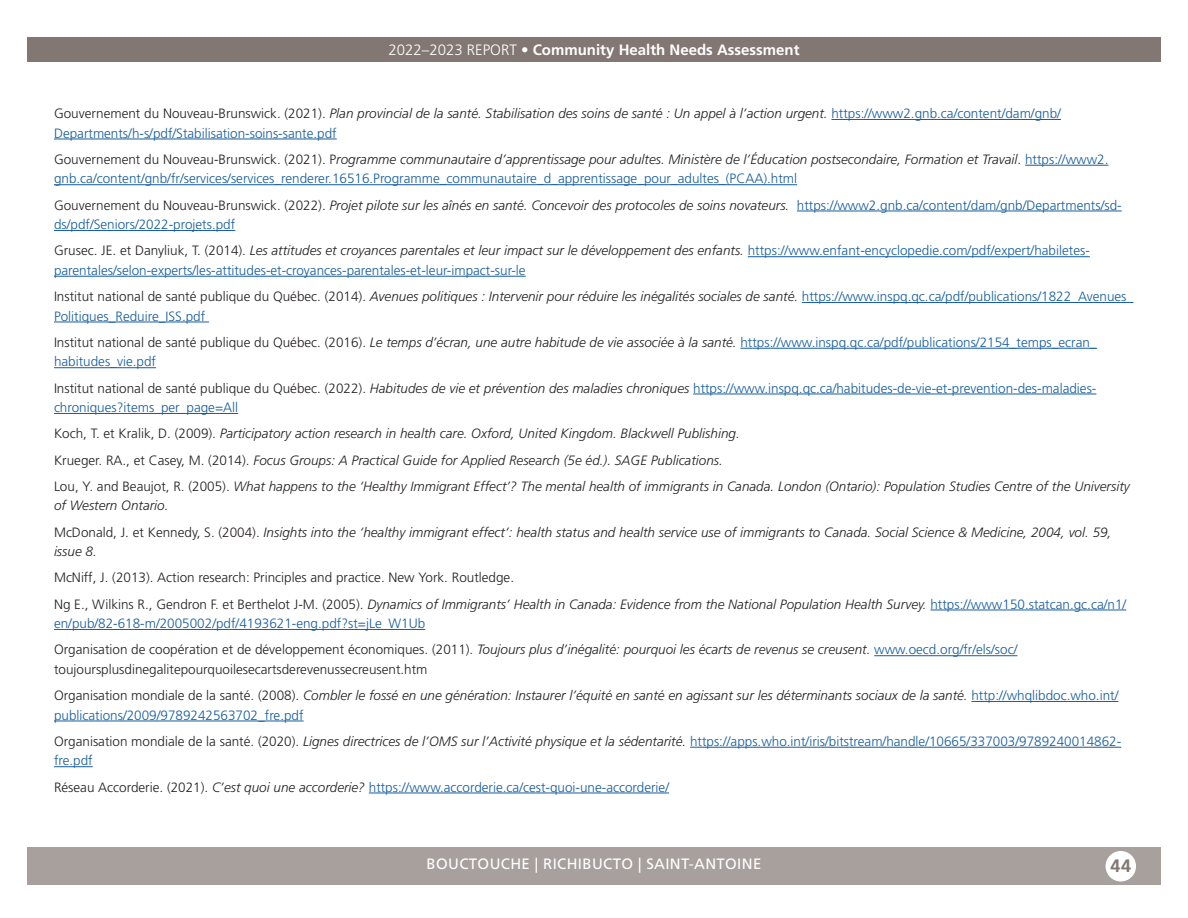
<style>
.page{position:relative;width:1188px;height:918px;background:#fff}
.page>*{position:absolute;margin:0;border:0;box-sizing:border-box;transform-origin:0 0}
.t1{font:700 18px "Frutiger LT Std";color:#827772}
.t2{font:700 15px "Frutiger LT Std";color:#fff}
.t3{font:15px "Frutiger LT Std";letter-spacing:.025em;color:#fff}
.t4{font:300 13.5px/19.5px "Frutiger LT Std";color:#175d9e}
.t5{font:italic 300 13.5px/19.5px "Frutiger LT Std";color:#231f20}
.t6{font:300 13.5px/19.5px "Frutiger LT Std";color:#231f20}
.s1{font-weight:300}
.s2{color:#231f20}
.s3{font-style:italic;color:#231f20}
.s4{font-style:normal}
.s5{font-style:italic}
.s6{color:#175d9e}
.s7{font-style:normal;color:#175d9e}
</style>
<div class="page">
<div style="left:27px;top:848px;width:1134px;height:37px;background:#a7a09c"></div>
<div style="left:1106px;top:851px;width:30px;height:31px;background:#fff;border-radius:50%"></div>
<div style="left:27px;top:38px;width:1134px;height:24px;background:#827772"></div>
<hr style="left:831px;top:119px;width:230px;height:1px;background:#175d9e">
<hr style="left:54px;top:139px;width:283px;height:1px;background:#175d9e">
<hr style="left:1025px;top:165px;width:83px;height:1px;background:#175d9e">
<hr style="left:54px;top:184px;width:743px;height:1px;background:#175d9e">
<hr style="left:797px;top:211px;width:325px;height:1px;background:#175d9e">
<hr style="left:54px;top:230px;width:181px;height:1px;background:#175d9e">
<hr style="left:748px;top:256px;width:342px;height:1px;background:#175d9e">
<hr style="left:54px;top:276px;width:472px;height:1px;background:#175d9e">
<hr style="left:802px;top:302px;width:331px;height:1px;background:#175d9e">
<hr style="left:54px;top:322px;width:155px;height:1px;background:#175d9e">
<hr style="left:740px;top:348px;width:357px;height:1px;background:#175d9e">
<hr style="left:54px;top:367px;width:102px;height:1px;background:#175d9e">
<hr style="left:693px;top:394px;width:403px;height:1px;background:#175d9e">
<hr style="left:54px;top:413px;width:184px;height:1px;background:#175d9e">
<hr style="left:930px;top:610px;width:196px;height:1px;background:#175d9e">
<hr style="left:54px;top:629px;width:371px;height:1px;background:#175d9e">
<hr style="left:874px;top:655px;width:144px;height:1px;background:#175d9e">
<hr style="left:971px;top:701px;width:147px;height:1px;background:#175d9e">
<hr style="left:54px;top:721px;width:250px;height:1px;background:#175d9e">
<hr style="left:690px;top:747px;width:431px;height:1px;background:#175d9e">
<hr style="left:54px;top:766px;width:39px;height:1px;background:#175d9e">
<hr style="left:369px;top:793px;width:300px;height:1px;background:#175d9e">
<p class="t2" style="left:388px;top:41px;width:413px"><span class="s1">2022–2023 REPORT</span> • Community Health Needs Assessment</p>
<p class="t4" style="left:54px;top:104px;width:1009px"><span class="s2">Gouvernement du Nouveau-Brunswick. (2021).</span> <span class="s3">Plan provincial de la santé. Stabilisation des soins de santé : Un appel à l’action urgent.</span> https://www2.gnb.ca/content/dam/gnb/<br>Departments/h-s/pdf/Stabilisation-soins-sante.pdf</p>
<p class="t4" style="left:54px;top:150px;width:1056px"><span class="s2">Gouvernement du Nouveau-Brunswick. (2021). P</span><span class="s3">rogramme communautaire d’apprentissage pour adultes. Ministère de l’Éducation postsecondaire, Formation et Travail</span><span class="s2">.</span> https://www2. gnb.ca/content/gnb/fr/services/services_renderer.16516.Programme_communautaire_d_apprentissage_pour_adultes_(PCAA).html</p>
<p class="t4" style="left:54px;top:195px;width:1069px"><span class="s2">Gouvernement du Nouveau-Brunswick. (2022).</span> <span class="s3">Projet pilote sur les aînés en santé. Concevoir des protocoles de soins novateurs.</span> https://www2.gnb.ca/content/dam/gnb/Departments/sd&shy;ds/pdf/Seniors/2022-projets.pdf</p>
<p class="t4" style="left:54px;top:241px;width:1037px"><span class="s2">Grusec. JE. et Danyliuk, T. (2014).</span> <span class="s3">Les attitudes et croyances parentales et leur impact sur le développement des enfants.</span> https://www.enfant-encyclopedie.com/pdf/expert/habiletes&shy;parentales/selon-experts/les-attitudes-et-croyances-parentales-et-leur-impact-sur-le</p>
<p class="t4" style="left:54px;top:287px;width:1081px"><span class="s2">Institut national de santé publique du Québec. (2014).</span> <span class="s3">Avenues politiques : Intervenir pour réduire les inégalités sociales de santé.</span> https://www.inspq.qc.ca/pdf/publications/1822_Avenues_<br>Politiques_Reduire_ISS.pdf</p>
<p class="t4" style="left:54px;top:333px;width:1044px"><span class="s2">Institut national de santé publique du Québec. (2016).</span> <span class="s3">Le temps d’écran, une autre habitude de vie associée à la santé.</span> https://www.inspq.qc.ca/pdf/publications/2154_temps_ecran_ habitudes_vie.pdf</p>
<p class="t4" style="left:54px;top:378px;width:1044px"><span class="s2">Institut national de santé publique du Québec. (2022).</span> <span class="s3">Habitudes de vie et prévention des maladies chroniques</span> https://www.inspq.qc.ca/habitudes-de-vie-et-prevention-des-maladies&shy;chroniques?items_per_page=All</p>
<p class="t5" style="left:54px;top:424px;width:687px"><span class="s4">Koch, T. et Kralik, D. (2009).</span> Participatory action research in health care. Oxford, United Kingdom. Blackwell Publishing.</p>
<p class="t5" style="left:54px;top:450px;width:670px"><span class="s4">Krueger. RA., et Casey, M. (2014).</span> Focus Groups: A Practical Guide for Applied Research (5e éd.). SAGE Publications.</p>
<p class="t5" style="left:54px;top:477px;width:1077px"><span class="s4">Lou, Y. and Beaujot, R. (2005).</span> What happens to the ‘Healthy Immigrant Effect’? The mental health of immigrants in Canada. London (Ontario): Population Studies Centre of the University of Western Ontario.</p>
<p class="t5" style="left:54px;top:522px;width:1059px"><span class="s4">McDonald, J. et Kennedy, S. (2004).</span> Insights into the ‘healthy immigrant effect’: health status and health service use of immigrants to Canada. Social Science &amp; Medicine, 2004, vol. 59, issue 8.</p>
<p class="t6" style="left:54px;top:568px;width:462px">McNiff, J. (2013). Action research: Principles and practice. New York. Routledge.</p>
<p class="t4" style="left:54px;top:594px;width:1074px"><span class="s2">Ng E., Wilkins R., Gendron F. et Berthelot J-M. (2005).</span> <span class="s3">Dynamics of Immigrants’ Health in Canada: Evidence from the National Population Health Survey.</span> https://www150.statcan.gc.ca/n1/ en/pub/82-618-m/2005002/pdf/4193621-eng.pdf?st=jLe_W1Ub</p>
<p class="t6" style="left:54px;top:640px;width:965px">Organisation de coopération et de développement économiques. (2011). <span class="s5">Toujours plus d’inégalité: pourquoi les écarts de revenus se creusent.</span> <span class="s6">www.oecd.org/fr/els/soc/ </span>toujoursplusdinegalitepourquoilesecartsderevenussecreusent.htm</p>
<p class="t5" style="left:54px;top:686px;width:1066px"><span class="s4">Organisation mondiale de la santé. (2008).</span> Combler le fossé en une génération: Instaurer l’équité en santé en agissant sur les déterminants sociaux de la santé. <span class="s7">http://whqlibdoc.who.int/ publications/2009/9789242563702_fre.pdf</span></p>
<p class="t4" style="left:54px;top:732px;width:1069px"><span class="s2">Organisation mondiale de la santé. (2020).</span> <span class="s3">Lignes directrices de l’OMS sur l’Activité physique et la sédentarité.</span> https://apps.who.int/iris/bitstream/handle/10665/337003/9789240014862- fre.pdf</p>
<p class="t4" style="left:54px;top:777px;width:617px"><span class="s2">Réseau Accorderie. (2021).</span> <span class="s3">C’est quoi une accorderie?</span> https://www.accorderie.ca/cest-quoi-une-accorderie/</p>
<p class="t3" style="left:427px;top:855px;width:336px">BOUCTOUCHE | RICHIBUCTO | SAINT-ANTOINE</p>
<h1 class="t1" style="left:1111px;top:855px;width:22px">44</h1>
</div>
